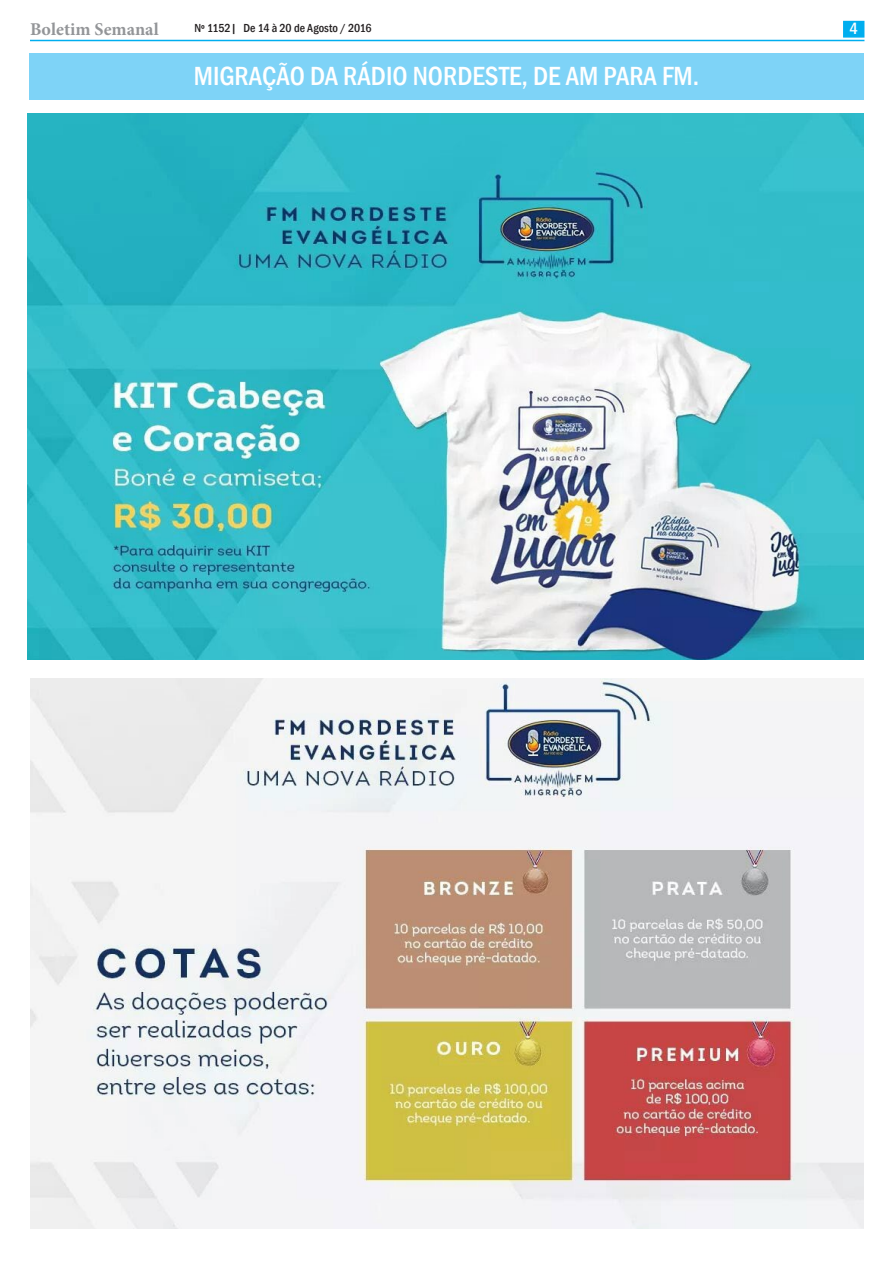
<style>
.page{position:relative;width:893px;height:1263px;background:#fff}
.page>*{position:absolute;margin:0;border:0;box-sizing:border-box;transform-origin:0 0}
.t1{font:500 condensed 27px "Franklin Gothic";color:#fff}
.t2{font:700 18px "Minion Pro";color:#939598}
.t3{font:500 condensed 16.5px "Franklin Gothic";color:#fff}
.t4{font:500 condensed 12px "Franklin Gothic";color:#231f20}
</style>
<div class="page">
<hr style="left:30px;top:40px;width:834px;height:1px;background:#00aeef">
<div style="left:843px;top:21px;width:21px;height:17px;background:#00aeef;border:2px solid #00aeef"></div>
<div style="left:29px;top:53px;width:835px;height:47px;background:#7ed3f7"></div>
<img style="left:28px;top:113px;width:836px;height:547px">
<img style="left:30px;top:679px;width:834px;height:550px">
<p class="t2" style="left:30px;top:16px;width:130px">Boletim Semanal</p>
<p class="t4" style="left:194px;top:20px;width:179px">Nº 1152| De 14 à 20 de Agosto / 2016</p>
<p class="t3" style="left:849px;top:18px;width:10px">4</p>
<p class="t1" style="left:194px;top:59px;width:507px">MIGRAÇÃO DA RÁDIO NORDESTE, DE AM PARA FM.</p>
</div>
